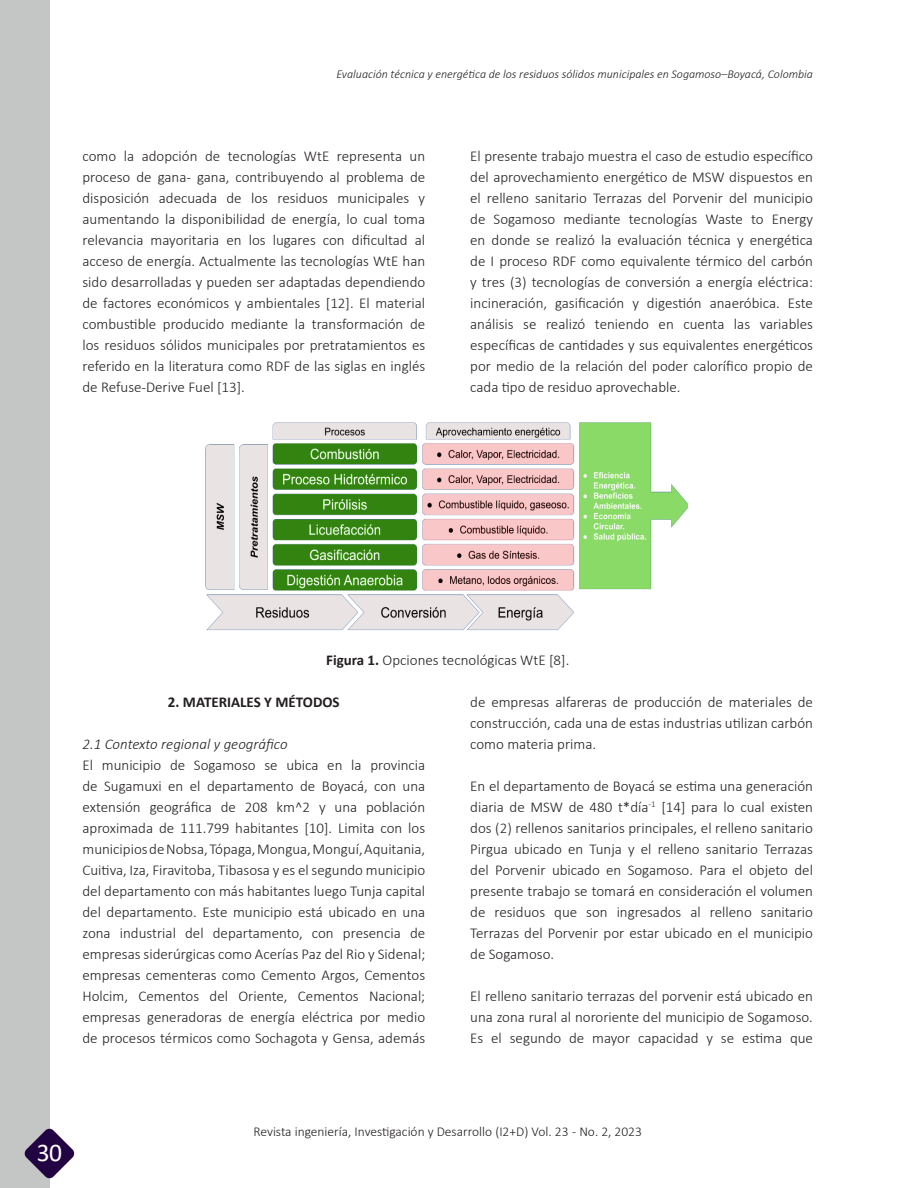
<style>
.page{position:relative;width:918px;height:1188px;background:#fff}
.page>*{position:absolute;margin:0;border:0;box-sizing:border-box;transform-origin:0 0}
.t1{font:25.5px "Calibri";color:#fff}
.Texto_del_contenido{font:300 15px/21px "Calibri";color:#231f20;text-align:justify}
.Texto_del_contenido-2{font:italic 300 15px "Calibri";color:#231f20}
.Texto_del_contenido-3{font:700 15px "Calibri";color:#231f20}
.t2{font:300 13.5px "Calibri";color:#231f20}
.Cita_y_DOI{font:italic 300 12px "Calibri";color:#231f20}
.s1{font-weight:700}
</style>
<div class="page">
<div style="left:0;top:0;width:49px;height:1188px;background:#c4c5c5"></div>
<svg style="left:24px;top:1128px;width:51px;height:51px"></svg>
<img style="left:206px;top:422px;width:481px;height:209px">
<p class="Cita_y_DOI" style="left:336px;top:67px;width:478px">Evaluación técnica y energética de los residuos sólidos municipales en Sogamoso–Boyacá, Colombia</p>
<p class="Texto_del_contenido" style="left:82px;top:146px;width:344px">como la adopción de tecnologías WtE representa un proceso de gana- gana, contribuyendo al problema de disposición adecuada de los residuos municipales y aumentando la disponibilidad de energía, lo cual toma relevancia mayoritaria en los lugares con dificultad al acceso de energía. Actualmente las tecnologías WtE han sido desarrolladas y pueden ser adaptadas dependiendo de factores económicos y ambientales [12]. El material combustible producido mediante la transformación de los residuos sólidos municipales por pretratamientos es referido en la literatura como RDF de las siglas en inglés de Refuse-Derive Fuel [13].</p>
<p class="Texto_del_contenido" style="left:470px;top:146px;width:344px">El presente trabajo muestra el caso de estudio específico del aprovechamiento energético de MSW dispuestos en el relleno sanitario Terrazas del Porvenir del municipio de Sogamoso mediante tecnologías Waste to Energy en donde se realizó la evaluación técnica y energética de I proceso RDF como equivalente térmico del carbón y tres (3) tecnologías de conversión a energía eléctrica: incineración, gasificación y digestión anaeróbica. Este análisis se realizó teniendo en cuenta las variables específicas de cantidades y sus equivalentes energéticos por medio de la relación del poder calorífico propio de cada tipo de residuo aprovechable.</p>
<p class="Texto_del_contenido" style="left:326px;top:650px;width:245px"><span class="s1">Figura 1.</span> Opciones tecnológicas WtE [8].</p>
<p class="Texto_del_contenido-3" style="left:168px;top:692px;width:173px">2. MATERIALES Y MÉTODOS</p>
<p class="Texto_del_contenido-2" style="left:82px;top:735px;width:207px">2.1 Contexto regional y geográfico</p>
<p class="Texto_del_contenido" style="left:82px;top:755px;width:344px">El municipio de Sogamoso se ubica en la provincia de Sugamuxi en el departamento de Boyacá, con una extensión geográfica de 208 km^2 y una población aproximada de 111.799 habitantes [10]. Limita con los municipios de Nobsa, Tópaga, Mongua, Monguí, Aquitania, Cuitiva, Iza, Firavitoba, Tibasosa y es el segundo municipio del departamento con más habitantes luego Tunja capital del departamento. Este municipio está ubicado en una zona industrial del departamento, con presencia de empresas siderúrgicas como Acerías Paz del Rio y Sidenal; empresas cementeras como Cemento Argos, Cementos Holcim, Cementos del Oriente, Cementos Nacional; empresas generadoras de energía eléctrica por medio de procesos térmicos como Sochagota y Gensa, además</p>
<p class="Texto_del_contenido" style="left:470px;top:692px;width:344px">de empresas alfareras de producción de materiales de construcción, cada una de estas industrias utilizan carbón como materia prima.</p>
<p class="Texto_del_contenido" style="left:470px;top:776px;width:344px">En el departamento de Boyacá se estima una generación diaria de MSW de 480 t*día<sup>-1</sup> [14] para lo cual existen dos (2) rellenos sanitarios principales, el relleno sanitario Pirgua ubicado en Tunja y el relleno sanitario Terrazas del Porvenir ubicado en Sogamoso. Para el objeto del presente trabajo se tomará en consideración el volumen de residuos que son ingresados al relleno sanitario Terrazas del Porvenir por estar ubicado en el municipio de Sogamoso.</p>
<p class="Texto_del_contenido" style="left:470px;top:986px;width:344px">El relleno sanitario terrazas del porvenir está ubicado en una zona rural al nororiente del municipio de Sogamoso.<br>Es el segundo de mayor capacidad y se estima que</p>
<h1 class="t1" style="left:37px;top:1135px;width:27px">30</h1>
<p class="t2" style="left:254px;top:1123px;width:390px">Revista ingeniería, Investigación y Desarrollo (I2+D) Vol. 23 - No. 2, 2023</p>
</div>
